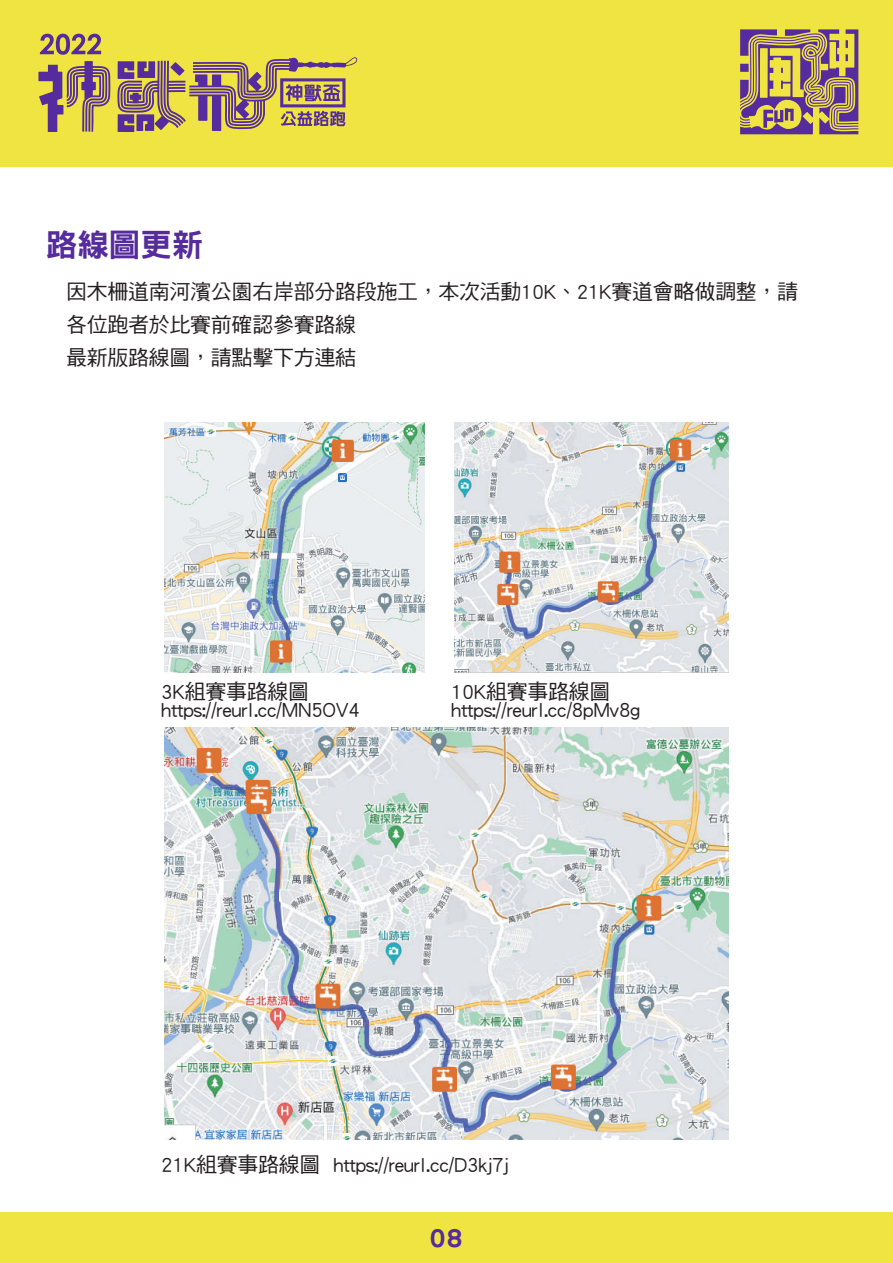
<style>
.page{position:relative;width:893px;height:1263px;background:#fff}
.page>*{position:absolute;margin:0;border:0;box-sizing:border-box;transform-origin:0 0}
.t1{font:31.5px "DF Hei Std W9";color:#552b9d}
.t2{font:27px "DF Hei Std W9";color:#552b9d}
.t3{font:21px/33px "DF Hei Std W5";letter-spacing:-.015em;color:#231f20}
</style>
<div class="page">
<div style="left:0;top:0;width:893px;height:166px;background:#efe441"></div>
<svg style="left:38px;top:61px;width:73px;height:71px"></svg>
<svg style="left:117px;top:57px;width:240px;height:75px"></svg>
<svg style="left:40px;top:34px;width:61px;height:21px"></svg>
<div style="left:0;top:1212px;width:893px;height:51px;background:#efe441"></div>
<img style="left:165px;top:422px;width:260px;height:250px">
<img style="left:454px;top:422px;width:274px;height:250px">
<img style="left:165px;top:728px;width:563px;height:411px">
<svg style="left:740px;top:29px;width:118px;height:105px"></svg>
<h1 class="t1" style="left:46px;top:227px;width:159px">路線圖更新</h1>
<p class="t3" style="left:66px;top:274px;width:733px">因木柵道南河濱公園右岸部分路段施工，本次活動10K、21K賽道會略做調整，請各位跑者於比賽前確認參賽路線<br>最新版路線圖，請點擊下方連結</p>
<p class="t3" style="left:161px;top:682px;width:200px;line-height:18px">3K組賽事路線圖https://reurl.cc/MN5OV4</p>
<p class="t3" style="left:451px;top:682px;width:190px;line-height:18px">10K組賽事路線圖https://reurl.cc/8pMv8g</p>
<p class="t3" style="left:161px;top:1147px;width:349px">21K組賽事路線圖 https://reurl.cc/D3kj7j</p>
<p class="t2" style="left:430px;top:1223px;width:35px">08</p>
</div>
